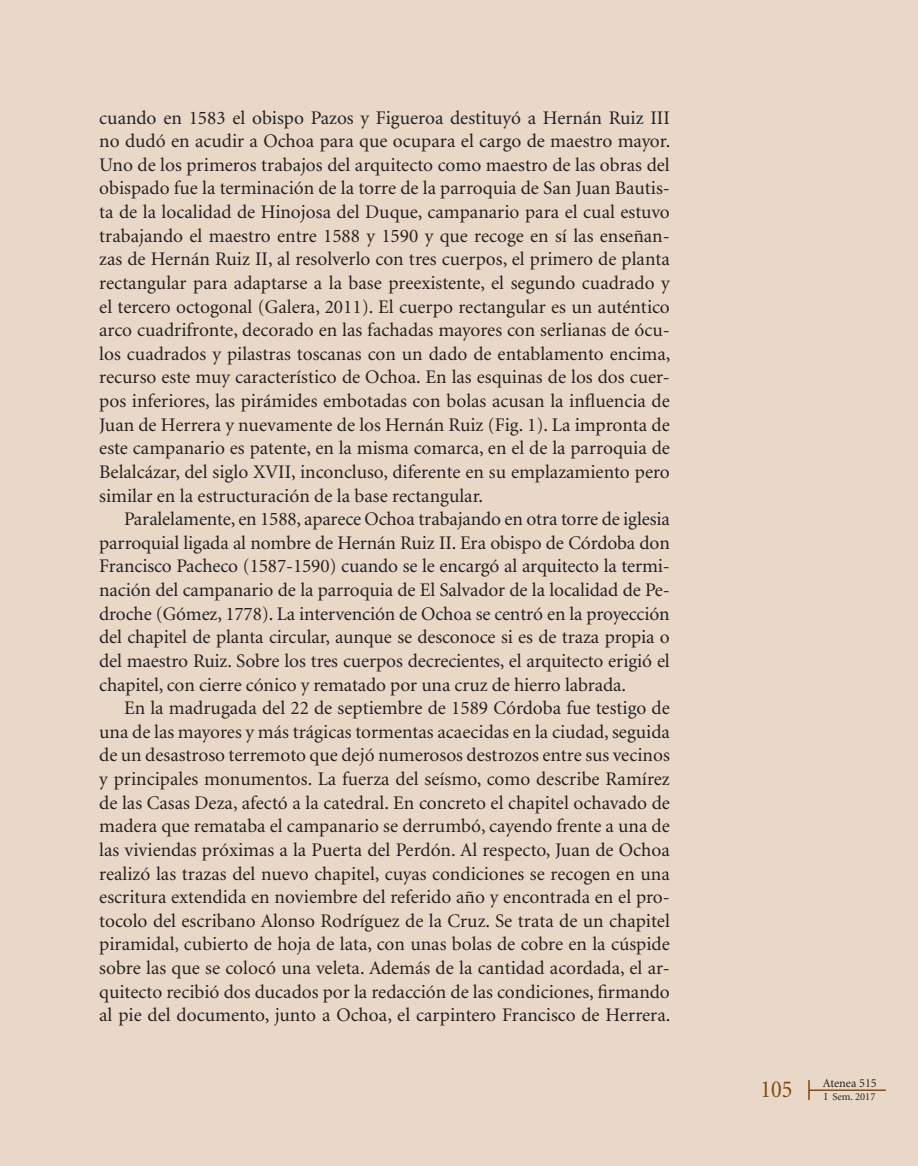
<style>
.page{position:relative;width:918px;height:1166px;background:#e9d8c7}
.page>*{position:absolute;margin:0;border:0;box-sizing:border-box;transform-origin:0 0}
.t1{font:24.5px "Minion";color:#7d4704;scale:.9 1}
.t2{font:19.25px/23.6px "Minion";color:#231f20;text-align:justify}
.t3{font:12.25px "Minion";color:#231f20}
.t4{font:10.5px "Minion";color:#231f20}
</style>
<div class="page">
<hr style="left:809px;top:1090px;width:76px;height:1px;background:#7d4704">
<svg style="left:808px;top:1080px;width:1px;height:20px"></svg>
<p class="t2" style="left:99px;top:106px;width:573px">cuando en 1583 el obispo Pazos y Figueroa destituyó a Hernán Ruiz III no dudó en acudir a Ochoa para que ocupara el cargo de maestro mayor.<br>Uno de los primeros trabajos del arquitecto como maestro de las obras del obispado fue la terminación de la torre de la parroquia de San Juan Bautis&shy;ta de la localidad de Hinojosa del Duque, campanario para el cual estuvo trabajando el maestro entre 1588 y 1590 y que recoge en sí las enseñan&shy;zas de Hernán Ruiz II, al resolverlo con tres cuerpos, el primero de planta rectangular para adaptarse a la base preexistente, el segundo cuadrado y el tercero octogonal (Galera, 2011). El cuerpo rectangular es un auténtico arco cuadrifronte, decorado en las fachadas mayores con serlianas de ócu&shy;los cuadrados y pilastras toscanas con un dado de entablamento encima, recurso este muy característico de Ochoa. En las esquinas de los dos cuer&shy;pos inferiores, las pirámides embotadas con bolas acusan la influencia de Juan de Herrera y nuevamente de los Hernán Ruiz (Fig. 1). La impronta de este campanario es patente, en la misma comarca, en el de la parroquia de Belalcázar, del siglo XVII, inconcluso, diferente en su emplazamiento pero similar en la estructuración de la base rectangular.</p>
<p class="t2" style="left:99px;top:508px;width:572px;text-indent:25px">Paralelamente, en 1588, aparece Ochoa trabajando en otra torre de iglesia parroquial ligada al nombre de Hernán Ruiz II. Era obispo de Córdoba don Francisco Pacheco (1587-1590) cuando se le encargó al arquitecto la termi&shy;nación del campanario de la parroquia de El Salvador de la localidad de Pe&shy;droche (Gómez, 1778). La intervención de Ochoa se centró en la proyección del chapitel de planta circular, aunque se desconoce si es de traza propia o del maestro Ruiz. Sobre los tres cuerpos decrecientes, el arquitecto erigió el chapitel, con cierre cónico y rematado por una cruz de hierro labrada.</p>
<p class="t2" style="left:99px;top:697px;width:573px;text-indent:25px">En la madrugada del 22 de septiembre de 1589 Córdoba fue testigo de una de las mayores y más trágicas tormentas acaecidas en la ciudad, seguida de un desastroso terremoto que dejó numerosos destrozos entre sus vecinos y principales monumentos. La fuerza del seísmo, como describe Ramírez de las Casas Deza, afectó a la catedral. En concreto el chapitel ochavado de madera que remataba el campanario se derrumbó, cayendo frente a una de las viviendas próximas a la Puerta del Perdón. Al respecto, Juan de Ochoa realizó las trazas del nuevo chapitel, cuyas condiciones se recogen en una escritura extendida en noviembre del referido año y encontrada en el pro&shy;tocolo del escribano Alonso Rodríguez de la Cruz. Se trata de un chapitel piramidal, cubierto de hoja de lata, con unas bolas de cobre en la cúspide sobre las que se colocó una veleta. Además de la cantidad acordada, el ar&shy;quitecto recibió dos ducados por la redacción de las condiciones, firmando al pie del documento, junto a Ochoa, el carpintero Francisco de Herrera.</p>
<p class="t3" style="left:823px;top:1077px;width:56px">Atenea 515</p>
<p class="t1" style="left:760px;top:1077px;width:37px">105</p>
<p class="t4" style="left:824px;top:1091px;width:53px">I Sem. 2017</p>
</div>
